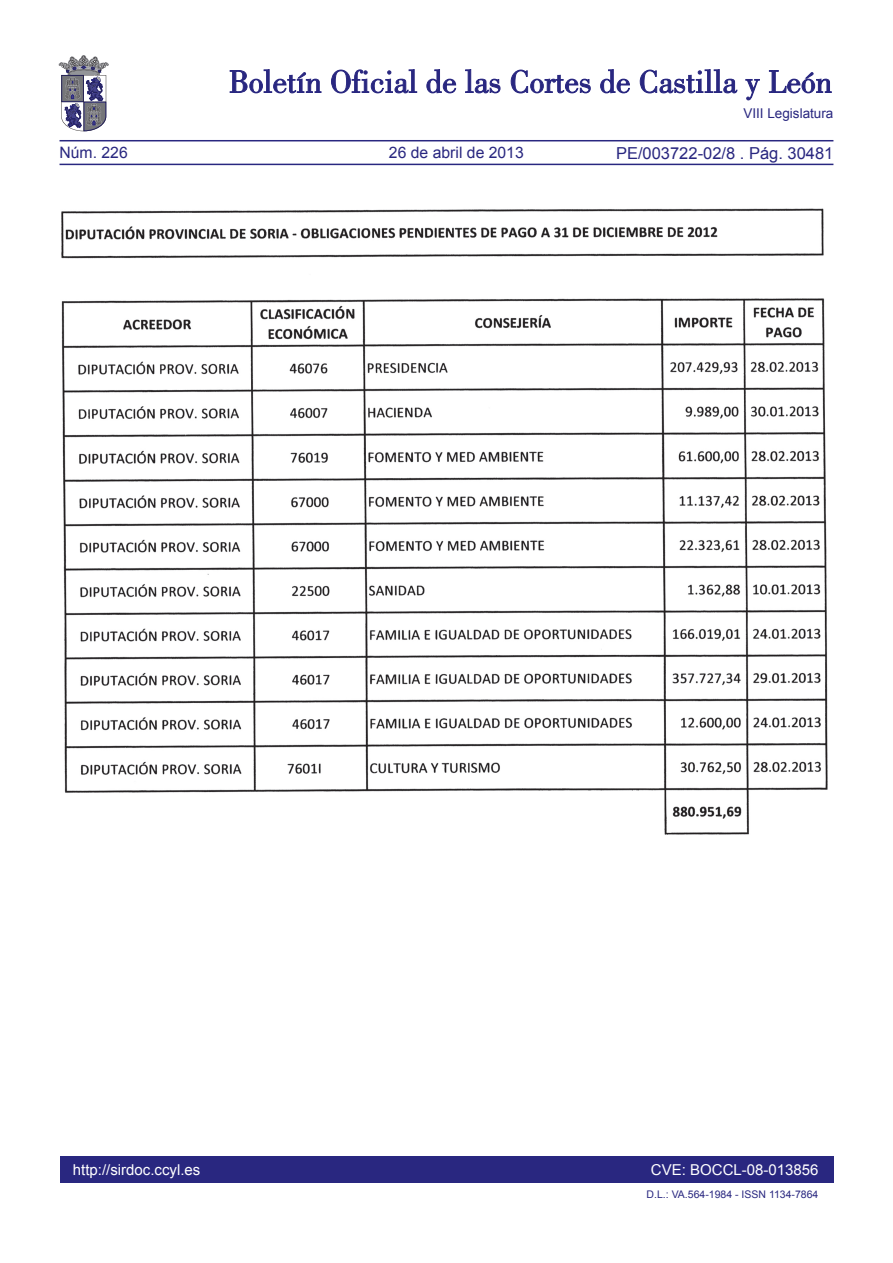
<style>
.page{position:relative;width:893px;height:1263px;background:#fff}
.page>*{position:absolute;margin:0;border:0;box-sizing:border-box;transform-origin:0 0}
.t1{font:16.5px "Arial";color:#292780}
.t2{font:15.75px "Arial";color:#292780}
.t3{font:15px "Arial";color:#fff}
.t4{font:13.5px "Arial";color:#292780}
.t5{font:10.5px "Arial";color:#292780}
</style>
<div class="page">
<div style="left:60px;top:1157px;width:773px;height:26px;background:#292780"></div>
<hr style="left:60px;top:164px;width:773px;height:1px;background:#292780">
<hr style="left:60px;top:140px;width:773px;height:1px;background:#292780">
<svg style="left:230px;top:69px;width:91px;height:24px"></svg>
<svg style="left:331px;top:69px;width:86px;height:24px"></svg>
<svg style="left:426px;top:69px;width:30px;height:24px"></svg>
<svg style="left:465px;top:69px;width:35px;height:24px"></svg>
<svg style="left:511px;top:70px;width:80px;height:23px"></svg>
<svg style="left:600px;top:69px;width:30px;height:24px"></svg>
<svg style="left:640px;top:69px;width:97px;height:24px"></svg>
<svg style="left:745px;top:79px;width:15px;height:21px"></svg>
<svg style="left:769px;top:70px;width:62px;height:23px"></svg>
<svg style="left:59px;top:55px;width:49px;height:76px"></svg>
<img style="left:61px;top:208px;width:767px;height:627px">
<p class="t2" style="left:60px;top:142px;width:70px">Núm. 226</p>
<p class="t2" style="left:389px;top:142px;width:136px">26 de abril de 2013</p>
<p class="t4" style="left:743px;top:105px;width:92px">VIII Legislatura</p>
<p class="t1" style="left:616px;top:142px;width:219px">PE/003722-02/8 . Pág. 30481</p>
<p class="t3" style="left:73px;top:1159px;width:129px">http://sirdoc.ccyl.es</p>
<p class="t3" style="left:651px;top:1159px;width:169px">CVE: BOCCL-08-013856</p>
<p class="t5" style="left:647px;top:1188px;width:173px">D.L.: VA.564-1984 - ISSN 1134-7864</p>
</div>
